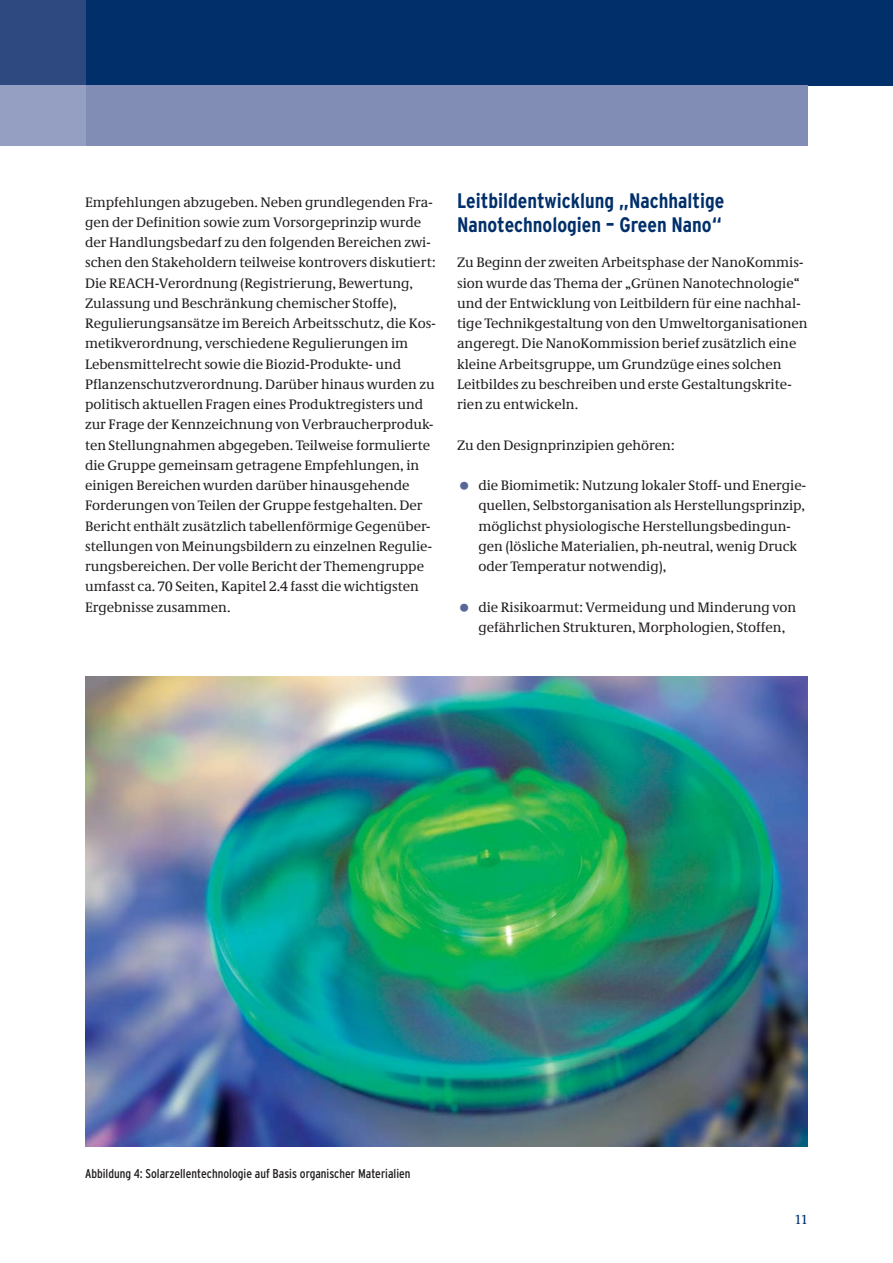
<style>
.page{position:relative;width:893px;height:1263px;background:#fff}
.page>*{position:absolute;margin:0;border:0;box-sizing:border-box;transform-origin:0 0}
.t1{font:700 condensed 21px/24px "Interstate";color:#002f6a}
.t2{font:14.25px/20.2px "Neue Demos";color:#231f20}
.t3{font:500 13.5px "Demos EF";color:#002f6a}
.t4{font:condensed 12.75px "Interstate";color:#231f20}
</style>
<div class="page">
<div style="left:0;top:0;width:893px;height:85px;background:#002f6a"></div>
<div style="left:0;top:85px;width:808px;height:61px;background:#828db5"></div>
<div style="left:0;top:0;width:85px;height:85px;background:#2d4980"></div>
<div style="left:0;top:85px;width:85px;height:61px;background:#959fc2"></div>
<img style="left:85px;top:677px;width:723px;height:469px">
<p class="t2" style="left:85px;top:193px;width:352px">Empfehlungen abzugeben. Neben grundlegenden Fra&shy;gen der Definition sowie zum Vorsorgeprinzip wurde der Handlungsbedarf zu den folgenden Bereichen zwi&shy;schen den Stakeholdern teilweise kontrovers diskutiert:<br>Die REACH-Verordnung (Registrierung, Bewertung, Zulassung und Beschränkung chemischer Stoffe), Regulierungsansätze im Bereich Arbeitsschutz, die Kos&shy;metikverordnung, verschiedene Regulierungen im Lebensmittelrecht sowie die Biozid-Produkte- und Pflanzenschutzverordnung. Darüber hinaus wurden zu politisch aktuellen Fragen eines Produktregisters und zur Frage der Kennzeichnung von Verbraucherproduk&shy;ten Stellungnahmen abgegeben. Teilweise formulierte die Gruppe gemeinsam getragene Empfehlungen, in einigen Bereichen wurden darüber hinausgehende Forderungen von Teilen der Gruppe festgehalten. Der Bericht enthält zusätzlich tabellenförmige Gegenüber&shy;stellungen von Meinungsbildern zu einzelnen Regulie&shy;rungsbereichen. Der volle Bericht der Themengruppe umfasst ca. 70 Seiten, Kapitel 2.4 fasst die wichtigsten Ergebnisse zusammen.</p>
<p class="t1" style="left:457px;top:191px;width:269px">Leitbildentwicklung „Nachhaltige<br>Nanotechnologien – Green Nano“</p>
<p class="t2" style="left:457px;top:254px;width:352px">Zu Beginn der zweiten Arbeitsphase der NanoKommis&shy;sion wurde das Thema der „Grünen Nanotechnologie“ und der Entwicklung von Leitbildern für eine nachhal&shy;tige Technikgestaltung von den Umweltorganisationen angeregt. Die NanoKommission berief zusätzlich eine kleine Arbeitsgruppe, um Grundzüge eines solchen Leitbildes zu beschreiben und erste Gestaltungskrite&shy;rien zu entwickeln.</p>
<p class="t2" style="left:457px;top:436px;width:219px">Zu den Designprinzipien gehören:</p>
<p class="t2" style="left:478px;top:476px;width:329px">die Biomimetik: Nutzung lokaler Stoff- und Energie&shy;quellen, Selbstorganisation als Herstellungsprinzip, möglichst physiologische Herstellungsbedingun&shy;gen (lösliche Materialien, ph-neutral, wenig Druck oder Temperatur notwendig),</p>
<p class="t2" style="left:478px;top:598px;width:319px">die Risikoarmut: Vermeidung und Minderung von gefährlichen Strukturen, Morphologien, Stoffen,</p>
<p class="t4" style="left:85px;top:1169px;width:327px">Abbildung 4: Solarzellentechnologie auf Basis organischer Materialien</p>
<p class="t3" style="left:794px;top:1215px;width:15px">11</p>
</div>
